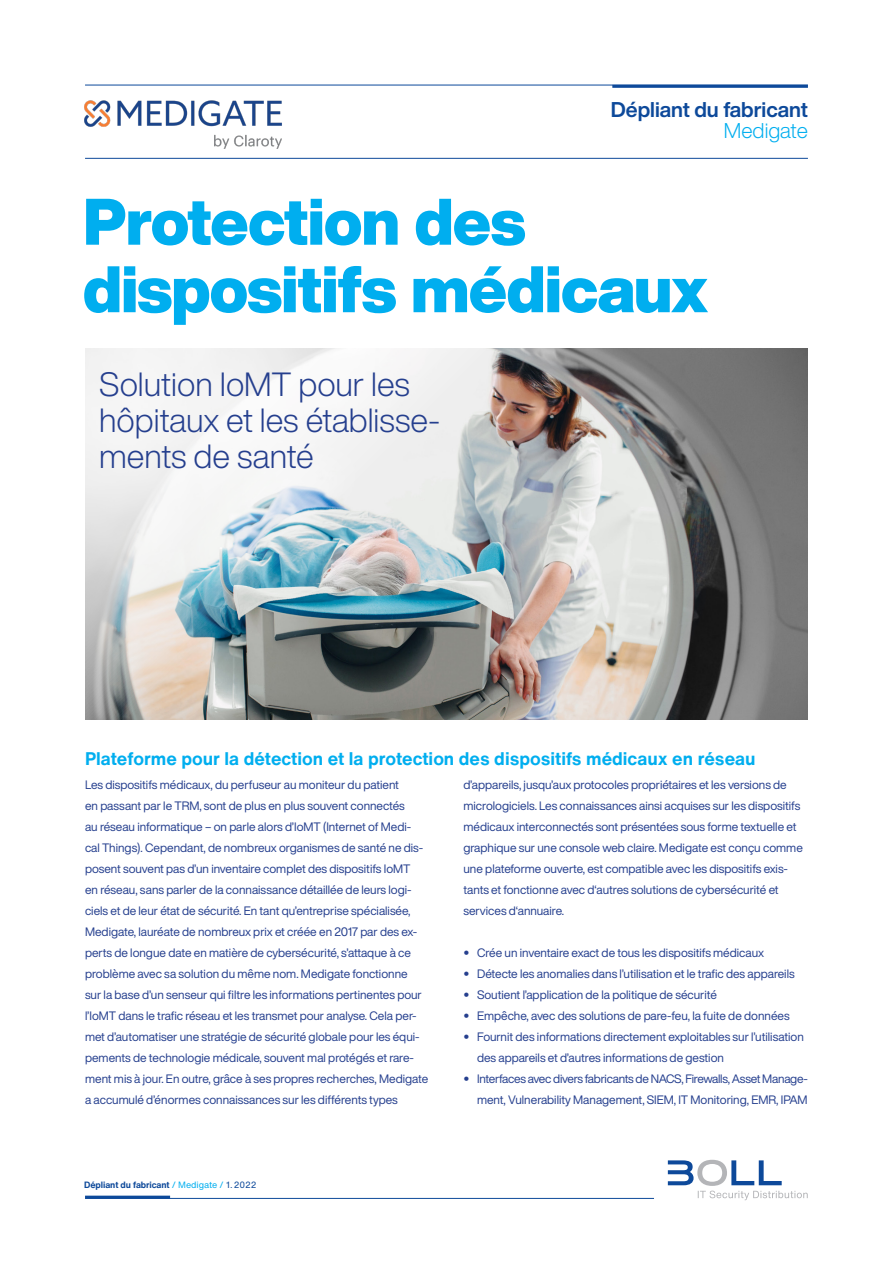
<style>
.page{position:relative;width:893px;height:1263px;background:#fff}
.page>*{position:absolute;margin:0;border:0;box-sizing:border-box;transform-origin:0 0}
.t1{font:900 64.5px/67.5px "Helvetica Now Display";letter-spacing:-.015em;color:#00aeef}
.t2{font:300 33px/36px "Helvetica Now Display";color:#253f8e}
.t3{font:700 21px/21px "Helvetica Now Display";color:#0d499a;text-align:right}
.t4{font:700 18px "Helvetica Now Text";color:#00aeef}
.t5{font:12px/21px "Helvetica Now Display";color:#253f8e}
.t6{font:12px/21px "Helvetica Now Display";letter-spacing:-.02em;color:#253f8e;text-align:right}
.t7{font:700 9px "Helvetica Now Text";letter-spacing:-.01em;color:#0d499a}
.s1{font-weight:300;color:#00aeef}
.s2{font-family:"Helvetica Neue LT Std";font-weight:300}
.s3{font-weight:400;color:#00aeef}
.s4{font-weight:400}
</style>
<div class="page">
<img style="left:85px;top:348px;width:723px;height:371px">
<hr style="left:85px;top:85px;width:723px;height:1px;background:#0d499a">
<hr style="left:85px;top:158px;width:723px;height:1px;background:#0d499a">
<hr style="left:612px;top:85px;width:196px;height:3px;background:#0d499a">
<hr style="left:85px;top:1198px;width:569px;height:1px;background:#0d499a">
<hr style="left:85px;top:1195px;width:85px;height:3px;background:#0d499a">
<svg style="left:668px;top:1160px;width:140px;height:40px"></svg>
<img style="left:84px;top:100px;width:198px;height:49px">
<p class="t3" style="left:611px;top:99px;width:199px">Dépliant du fabricant<br><span class="s1">Medigate</span></p>
<p class="t1" style="left:83px;top:188px;width:627px">Protection des dispositifs médicaux</p>
<p class="t2" style="left:99px;top:366px;width:343px">Solution IoMT pour les hôpitaux et les établisse&shy;ments de santé</p>
<p class="t4" style="left:85px;top:745px;width:672px">Plateforme pour la détection et la protection des dispositifs médicaux en réseau</p>
<p class="t5" style="left:85px;top:774px;width:345px">Les dispositifs médicaux, du perfuseur au moniteur du patient<br>en passant par le TRM, sont de plus en plus souvent connectés<br>au réseau informatique – on parle alors d’IoMT (Internet of Medi&shy;cal Things). Cependant, de nombreux organismes de santé ne dis&shy;posent souvent pas d’un inventaire complet des dispositifs IoMT<br>en réseau, sans parler de la connaissance détaillée de leurs logi&shy;ciels et de leur état de sécurité. En tant qu’entreprise spécialisée, Medigate, lauréate de nombreux prix et créée en 2017 par des ex&shy;perts de longue date en matière de cybersécurité, s’attaque à ce problème avec sa solution du même nom. Medigate fonctionne<br>sur la base d’un senseur qui filtre les informations pertinentes pour l’IoMT dans le trafic réseau et les transmet pour analyse. Cela per&shy;met d’automatiser une stratégie de sécurité globale pour les équi&shy;pements de technologie médicale, souvent mal protégés et rare&shy;ment mis à jour. En outre, grâce à ses propres recherches, Medigate a accumulé d’énormes connaissances sur les différents types</p>
<p class="t5" style="left:463px;top:774px;width:341px">d’appareils, jusqu’aux protocoles propriétaires et les versions de micrologiciels. Les connaissances ainsi acquises sur les dispositifs médicaux interconnectés sont présentées sous forme textuelle et graphique sur une console web claire. Medigate est conçu comme une plateforme ouverte, est compatible avec les dispositifs exis&shy;tants et fonctionne avec d‘autres solutions de cybersécurité et services d‘annuaire.</p>
<p class="t5" style="left:463px;top:942px;width:302px"><span class="s2">•</span> Crée un inventaire exact de tous les dispositifs médicaux</p>
<p class="t5" style="left:463px;top:963px;width:333px"><span class="s2">•</span> Détecte les anomalies dans l’utilisation et le trafic des appareils</p>
<p class="t5" style="left:463px;top:984px;width:255px"><span class="s2">•</span> Soutient l’application de la politique de sécurité</p>
<p class="t5" style="left:463px;top:1005px;width:328px"><span class="s2">•</span> Empêche, avec des solutions de pare-feu, la fuite de données</p>
<p class="t5" style="left:477px;top:1026px;width:328px;text-indent:-14px"><span class="s2">•</span> Fournit des informations directement exploitables sur l’utilisation des appareils et d’autres informations de gestion</p>
<p class="t6" style="left:463px;top:1068px;width:346px"><span class="s2">•</span> Interfaces avec divers fabricants de NACS, Firewalls, Asset Manage&shy;ment, Vulnerability Management, SIEM, IT Monitoring, EMR, IPAM</p>
<p class="t7" style="left:84px;top:1178px;width:174px">Dépliant du fabricant <span class="s3">/ Medigate /</span> <span class="s4">1. 2022</span></p>
</div>
